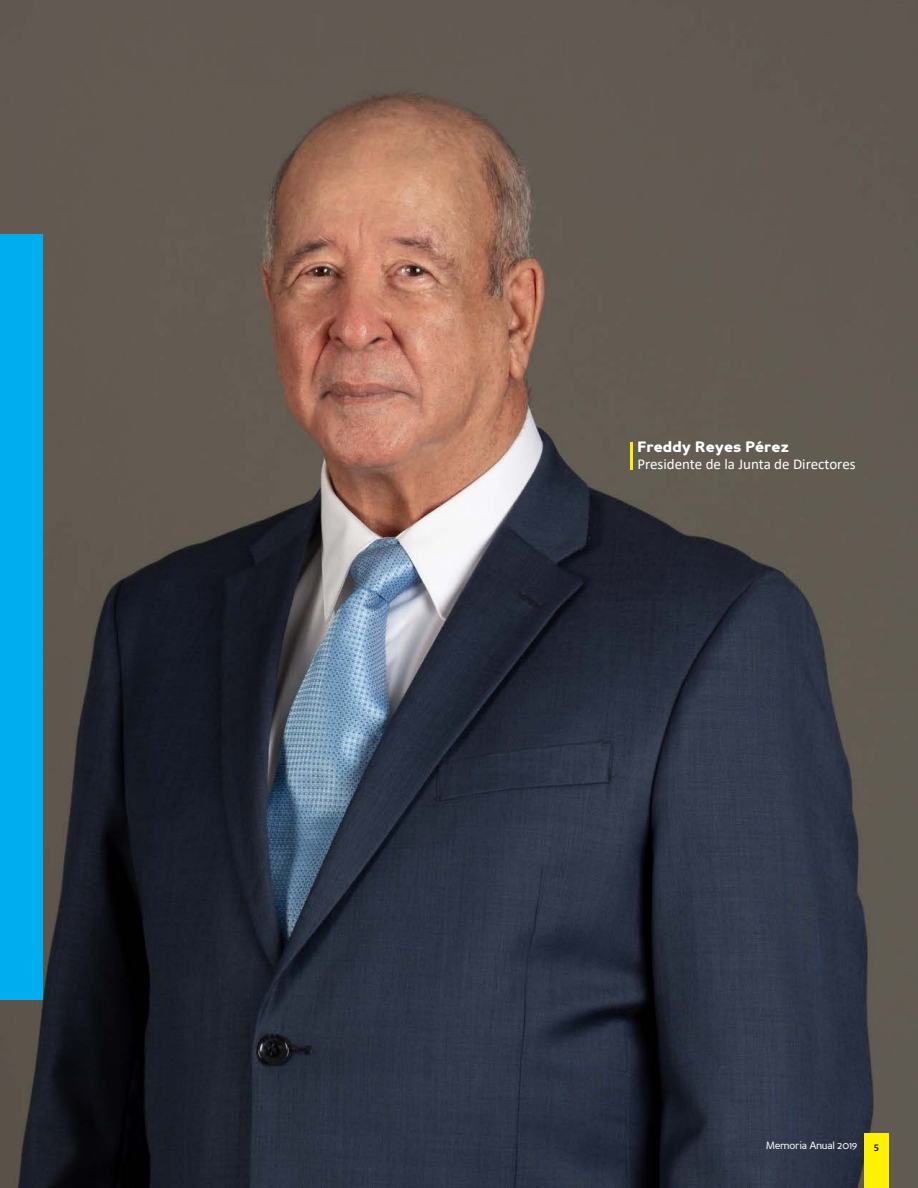
<style>
.page{position:relative;width:918px;height:1188px;background:#fff}
.page>*{position:absolute;margin:0;border:0;box-sizing:border-box;transform-origin:0 0}
.t1{font:15px "Calibri";color:#fff}
.t2{font:900 15px "Perspective Sans";color:#fff}
.t3{font:10.5px "Perspective Sans";letter-spacing:-.025em;color:#fff}
.t4{font:700 10.5px "Calibri";color:#231f20}
</style>
<div class="page">
<img style="left:0;top:0;width:918px;height:1188px">
<div style="left:864px;top:1134px;width:25px;height:54px;background:#fff101"></div>
<div style="left:0;top:235px;width:42px;height:765px;background:#00aeef"></div>
<hr style="left:630px;top:442px;width:2px;height:27px;background:#fff101">
<p class="t2" style="left:637px;top:438px;width:153px">Freddy Reyes Pérez</p>
<p class="t1" style="left:637px;top:453px;width:220px">Presidente de la Junta de Directores</p>
<p class="t3" style="left:766px;top:1140px;width:93px">Memoria Anual 2019</p>
<p class="t4" style="left:874px;top:1140px;width:7px">5</p>
</div>
